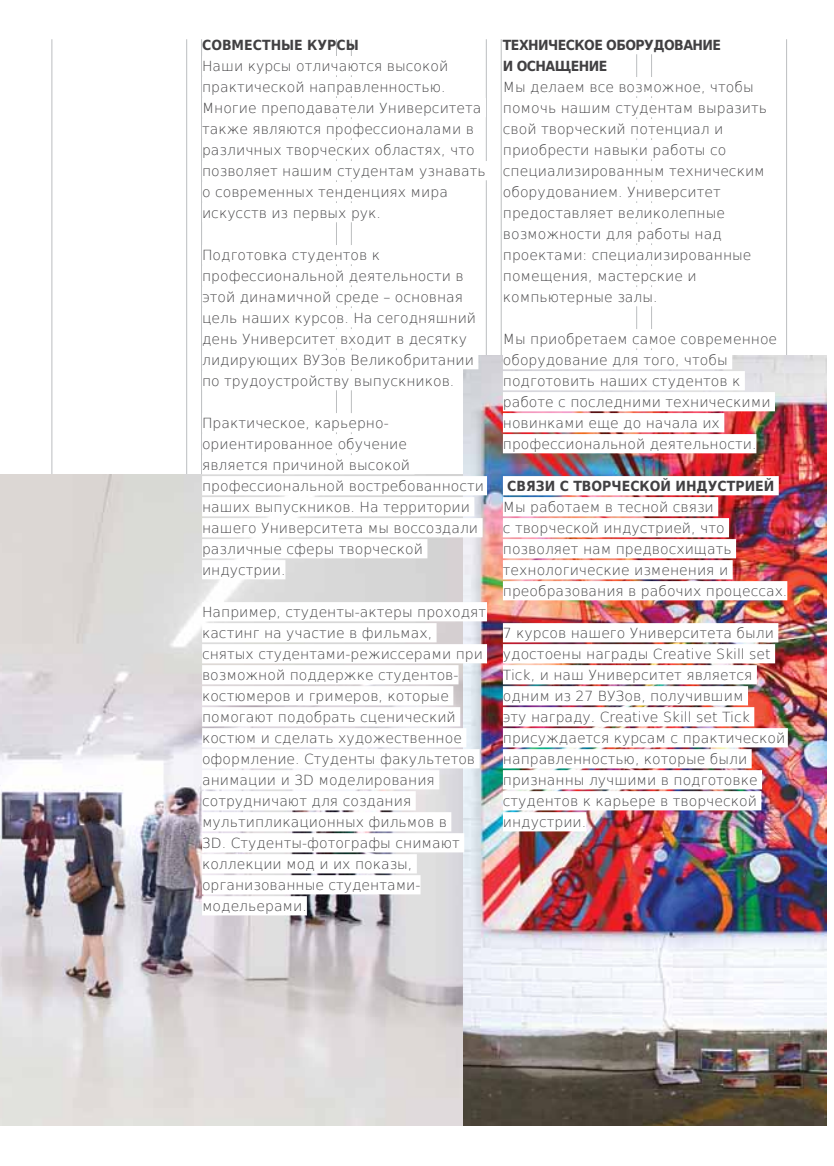
<style>
.page{position:relative;width:834px;height:1166px;background:#fff}
.page>*{position:absolute;margin:0;border:0;box-sizing:border-box;transform-origin:0 0}
.t1{font:200 14px/21px "DejaVu Sans";color:#414042}
.t2{font:700 14px "DejaVu Sans Condensed";color:#414042}
.t3{font:700 14px/21px "DejaVu Sans Condensed";letter-spacing:-.04em;color:#414042}
</style>
<div class="page">
<hr style="left:52px;top:39px;width:1px;height:1087px;background:#bcbec0">
<hr style="left:186px;top:39px;width:1px;height:1087px;background:#bcbec0">
<hr style="left:201px;top:39px;width:1px;height:1087px;background:#bcbec0">
<hr style="left:336px;top:39px;width:1px;height:1087px;background:#bcbec0">
<hr style="left:351px;top:39px;width:1px;height:1087px;background:#bcbec0">
<hr style="left:486px;top:39px;width:1px;height:1087px;background:#bcbec0">
<hr style="left:501px;top:39px;width:1px;height:1087px;background:#bcbec0">
<hr style="left:636px;top:39px;width:1px;height:1087px;background:#bcbec0">
<hr style="left:651px;top:39px;width:1px;height:1087px;background:#bcbec0">
<hr style="left:786px;top:39px;width:1px;height:1087px;background:#bcbec0">
<img style="left:0;top:475px;width:463px;height:651px">
<img style="left:463px;top:355px;width:362px;height:771px">
<div style="left:202px;top:56px;width:250px;height:19px;background:#fff"></div>
<div style="left:202px;top:77px;width:248px;height:19px;background:#fff"></div>
<div style="left:202px;top:98px;width:284px;height:19px;background:#fff"></div>
<div style="left:202px;top:119px;width:276px;height:19px;background:#fff"></div>
<div style="left:202px;top:140px;width:277px;height:19px;background:#fff"></div>
<div style="left:202px;top:161px;width:285px;height:19px;background:#fff"></div>
<div style="left:202px;top:182px;width:250px;height:19px;background:#fff"></div>
<div style="left:202px;top:203px;width:192px;height:19px;background:#fff"></div>
<div style="left:202px;top:245px;width:182px;height:19px;background:#fff"></div>
<div style="left:202px;top:266px;width:266px;height:19px;background:#fff"></div>
<div style="left:202px;top:287px;width:265px;height:19px;background:#fff"></div>
<div style="left:202px;top:308px;width:278px;height:19px;background:#fff"></div>
<div style="left:202px;top:329px;width:269px;height:19px;background:#fff"></div>
<div style="left:202px;top:350px;width:276px;height:19px;background:#fff"></div>
<div style="left:202px;top:371px;width:252px;height:19px;background:#fff"></div>
<div style="left:202px;top:413px;width:186px;height:19px;background:#fff"></div>
<div style="left:202px;top:434px;width:209px;height:19px;background:#fff"></div>
<div style="left:202px;top:455px;width:212px;height:19px;background:#fff"></div>
<div style="left:202px;top:476px;width:285px;height:19px;background:#fff"></div>
<div style="left:202px;top:497px;width:272px;height:19px;background:#fff"></div>
<div style="left:202px;top:518px;width:280px;height:19px;background:#fff"></div>
<div style="left:202px;top:539px;width:225px;height:19px;background:#fff"></div>
<div style="left:202px;top:560px;width:83px;height:19px;background:#fff"></div>
<div style="left:202px;top:602px;width:285px;height:19px;background:#fff"></div>
<div style="left:202px;top:623px;width:234px;height:19px;background:#fff"></div>
<div style="left:202px;top:644px;width:285px;height:19px;background:#fff"></div>
<div style="left:202px;top:665px;width:256px;height:19px;background:#fff"></div>
<div style="left:202px;top:686px;width:251px;height:19px;background:#fff"></div>
<div style="left:202px;top:707px;width:258px;height:19px;background:#fff"></div>
<div style="left:202px;top:728px;width:264px;height:19px;background:#fff"></div>
<div style="left:202px;top:749px;width:277px;height:19px;background:#fff"></div>
<div style="left:202px;top:770px;width:237px;height:19px;background:#fff"></div>
<div style="left:202px;top:791px;width:213px;height:19px;background:#fff"></div>
<div style="left:202px;top:812px;width:249px;height:19px;background:#fff"></div>
<div style="left:202px;top:833px;width:262px;height:19px;background:#fff"></div>
<div style="left:202px;top:854px;width:215px;height:19px;background:#fff"></div>
<div style="left:202px;top:875px;width:218px;height:19px;background:#fff"></div>
<div style="left:202px;top:896px;width:105px;height:19px;background:#fff"></div>
<div style="left:503px;top:35px;width:221px;height:19px;background:#fff"></div>
<div style="left:503px;top:77px;width:255px;height:19px;background:#fff"></div>
<div style="left:503px;top:98px;width:268px;height:19px;background:#fff"></div>
<div style="left:503px;top:119px;width:224px;height:19px;background:#fff"></div>
<div style="left:503px;top:140px;width:227px;height:19px;background:#fff"></div>
<div style="left:503px;top:161px;width:266px;height:19px;background:#fff"></div>
<div style="left:503px;top:182px;width:222px;height:19px;background:#fff"></div>
<div style="left:503px;top:203px;width:226px;height:19px;background:#fff"></div>
<div style="left:503px;top:224px;width:223px;height:19px;background:#fff"></div>
<div style="left:503px;top:245px;width:252px;height:19px;background:#fff"></div>
<div style="left:503px;top:266px;width:198px;height:19px;background:#fff"></div>
<div style="left:503px;top:287px;width:154px;height:19px;background:#fff"></div>
<div style="left:503px;top:329px;width:278px;height:19px;background:#fff"></div>
<div style="left:503px;top:350px;width:229px;height:19px;background:#fff"></div>
<div style="left:503px;top:371px;width:241px;height:19px;background:#fff"></div>
<div style="left:503px;top:392px;width:271px;height:19px;background:#fff"></div>
<div style="left:503px;top:413px;width:221px;height:19px;background:#fff"></div>
<div style="left:503px;top:434px;width:253px;height:19px;background:#fff"></div>
<div style="left:503px;top:476px;width:275px;height:19px;background:#fff"></div>
<div style="left:503px;top:497px;width:215px;height:19px;background:#fff"></div>
<div style="left:503px;top:518px;width:226px;height:19px;background:#fff"></div>
<div style="left:503px;top:539px;width:233px;height:19px;background:#fff"></div>
<div style="left:503px;top:560px;width:229px;height:19px;background:#fff"></div>
<div style="left:503px;top:581px;width:284px;height:19px;background:#fff"></div>
<div style="left:503px;top:623px;width:275px;height:19px;background:#fff"></div>
<div style="left:503px;top:644px;width:272px;height:19px;background:#fff"></div>
<div style="left:503px;top:665px;width:253px;height:19px;background:#fff"></div>
<div style="left:503px;top:686px;width:244px;height:19px;background:#fff"></div>
<div style="left:503px;top:707px;width:251px;height:19px;background:#fff"></div>
<div style="left:503px;top:728px;width:284px;height:19px;background:#fff"></div>
<div style="left:503px;top:749px;width:248px;height:19px;background:#fff"></div>
<div style="left:503px;top:770px;width:258px;height:19px;background:#fff"></div>
<div style="left:503px;top:791px;width:258px;height:19px;background:#fff"></div>
<div style="left:503px;top:812px;width:83px;height:19px;background:#fff"></div>
<hr style="left:833px;top:39px;width:1px;height:56px;background:#ac9c71">
<hr style="left:833px;top:103px;width:1px;height:56px;background:#ac9c71">
<hr style="left:833px;top:168px;width:1px;height:56px;background:#ac9c71">
<hr style="left:833px;top:233px;width:1px;height:56px;background:#ac9c71">
<p class="t2" style="left:202px;top:33px;width:158px">СОВМЕСТНЫЕ КУРСЫ</p>
<p class="t1" style="left:202px;top:55px;width:285px">Наши курсы отличаются высокой практической направленностью.<br>Многие преподаватели Университета также являются профессионалами в различных творческих областях, что позволяет нашим студентам узнавать о современных тенденциях мира искусств из первых рук.</p>
<p class="t1" style="left:202px;top:244px;width:275px">Подготовка студентов к профессиональной деятельности в этой динамичной среде – основная цель наших курсов. На сегодняшний день Университет входит в десятку лидирующих ВУЗов Великобритании по трудоустройству выпускников.</p>
<p class="t1" style="left:202px;top:412px;width:283px">Практическое, карьерно&shy;ориентированное обучение<br>является причиной высокой профессиональной востребованности наших выпускников. На территории нашего Университета мы воссоздали различные сферы творческой индустрии.</p>
<p class="t1" style="left:202px;top:601px;width:285px">Например, студенты-актеры проходят кастинг на участие в фильмах, снятых студентами-режиссерами при возможной поддержке студентов&shy;костюмеров и гримеров, которые помогают подобрать сценический костюм и сделать художественное оформление. Студенты факультетов анимации и 3D моделирования сотрудничают для создания мультипликационных фильмов в<br>3D. Студенты-фотографы снимают коллекции мод и их показы, организованные студентами&shy;модельерами.</p>
<p class="t3" style="left:503px;top:34px;width:220px">ТЕХНИЧЕСКОЕ ОБОРУДОВАНИЕ<br>И ОСНАЩЕНИЕ</p>
<p class="t1" style="left:503px;top:76px;width:265px">Мы делаем все возможное, чтобы помочь нашим студентам выразить свой творческий потенциал и приобрести навыки работы со специализированным техническим оборудованием. Университет предоставляет великолепные возможности для работы над проектами: специализированные помещения, мастерские и компьютерные залы.</p>
<p class="t1" style="left:503px;top:328px;width:276px">Мы приобретаем самое современное оборудование для того, чтобы подготовить наших студентов к работе с последними техническими новинками еще до начала их профессиональной деятельности.</p>
<p class="t2" style="left:507px;top:474px;width:268px">СВЯЗИ С ТВОРЧЕСКОЙ ИНДУСТРИЕЙ</p>
<p class="t1" style="left:503px;top:496px;width:286px">Мы работаем в тесной связи<br>с творческой индустрией, что позволяет нам предвосхищать технологические изменения и преобразования в рабочих процессах.</p>
<p class="t1" style="left:503px;top:622px;width:284px">7 курсов нашего Университета были удостоены награды Creative Skill set<br>Tick, и наш Университет является одним из 27 ВУЗов, получившим<br>эту награду. Creative Skill set Tick присуждается курсам с практической направленностью, которые были признанны лучшими в подготовке студентов к карьере в творческой индустрии.</p>
</div>
